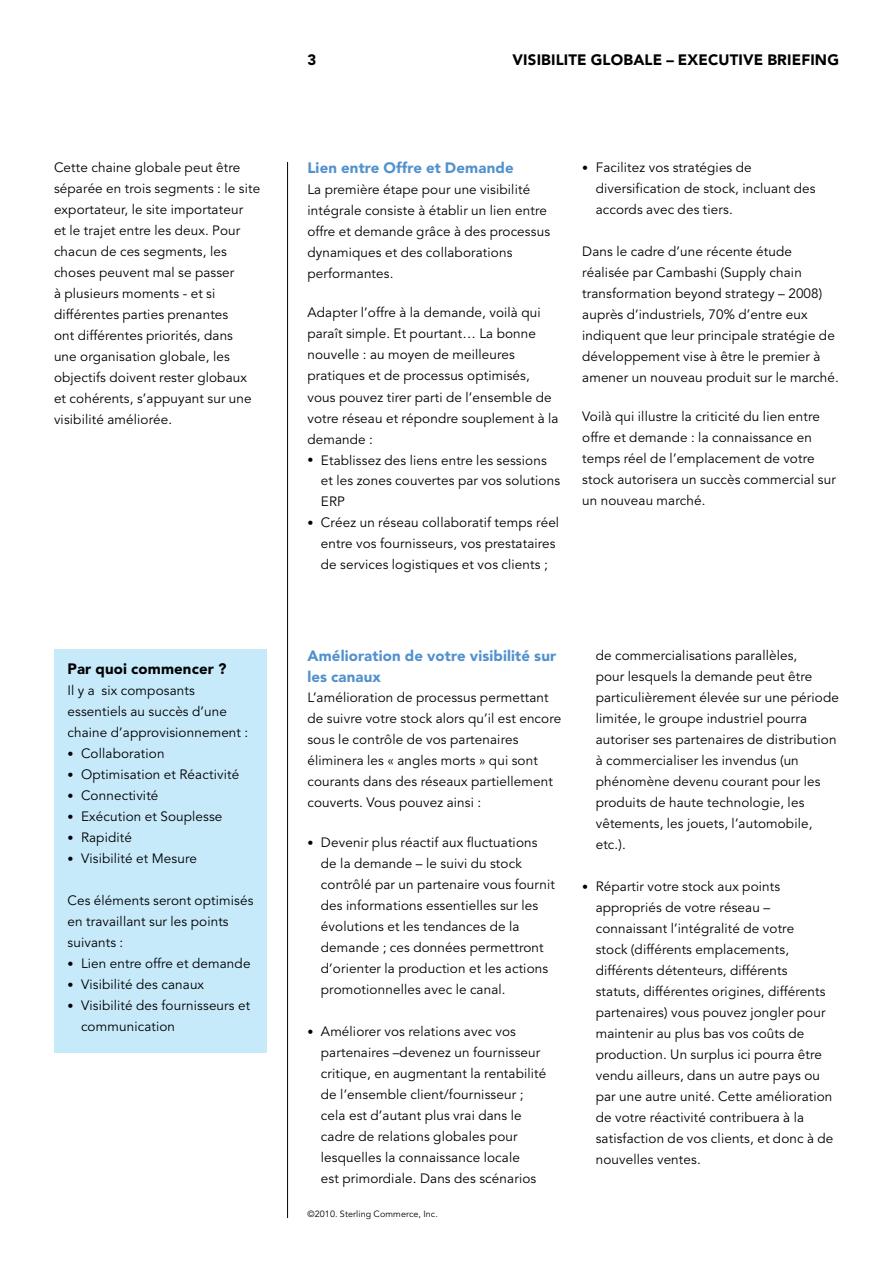
<style>
.page{position:relative;width:893px;height:1263px;background:#fff}
.page>*{position:absolute;margin:0;border:0;box-sizing:border-box;transform-origin:0 0}
.t1{font:900 15px/21px "Avenir";letter-spacing:.01em;color:#5191cd}
.t2{font:900 15px "Avenir";letter-spacing:.01em;color:#000}
.t3{font:13.5px/21px "Avenir";letter-spacing:.01em;color:#000}
.t4{font:9px "Avenir";letter-spacing:.01em;color:#000}
.s1{font-size:12px}
</style>
<div class="page">
<hr style="left:287px;top:162px;width:1px;height:1056px;background:#000">
<div style="left:54px;top:649px;width:213px;height:404px;background:#c7eafb"></div>
<p class="t3" style="left:54px;top:158px;width:208px">Cette chaine globale peut être séparée en trois segments : le site exportateur, le site importateur<br>et le trajet entre les deux. Pour chacun de ces segments, les choses peuvent mal se passer<br>à plusieurs moments - et si différentes parties prenantes<br>ont différentes priorités, dans<br>une organisation globale, les objectifs doivent rester globaux et cohérents, s’appuyant sur une visibilité améliorée.</p>
<p class="t2" style="left:68px;top:660px;width:160px">Par quoi commencer ?</p>
<p class="t3" style="left:68px;top:680px;width:182px">Il y a six composants essentiels au succès d’une chaine d’approvisionnement :</p>
<p class="t3" style="left:68px;top:744px;width:99px"><span class="s1">•</span> Collaboration</p>
<p class="t3" style="left:68px;top:764px;width:173px"><span class="s1">•</span> Optimisation et Réactivité</p>
<p class="t3" style="left:68px;top:785px;width:92px"><span class="s1">•</span> Connectivité</p>
<p class="t3" style="left:68px;top:806px;width:156px"><span class="s1">•</span> Exécution et Souplesse</p>
<p class="t3" style="left:68px;top:827px;width:66px"><span class="s1">•</span> Rapidité</p>
<p class="t3" style="left:68px;top:848px;width:131px"><span class="s1">•</span> Visibilité et Mesure</p>
<p class="t3" style="left:68px;top:890px;width:187px">Ces éléments seront optimisés en travaillant sur les points suivants :</p>
<p class="t3" style="left:68px;top:954px;width:185px"><span class="s1">•</span> Lien entre offre et demande</p>
<p class="t3" style="left:68px;top:974px;width:138px"><span class="s1">•</span> Visibilité des canaux</p>
<p class="t3" style="left:81px;top:995px;width:171px;text-indent:-14px"><span class="s1">•</span> Visibilité des fournisseurs et communication</p>
<p class="t2" style="left:307px;top:51px;width:10px">3</p>
<p class="t2" style="left:513px;top:51px;width:328px">VISIBILITE GLOBALE – EXECUTIVE BRIEFING</p>
<p class="t1" style="left:307px;top:158px;width:208px">Lien entre Offre et Demande</p>
<p class="t3" style="left:307px;top:180px;width:244px">La première étape pour une visibilité intégrale consiste à établir un lien entre offre et demande grâce à des processus dynamiques et des collaborations performantes.</p>
<p class="t3" style="left:307px;top:303px;width:253px">Adapter l’offre à la demande, voilà qui paraît simple. Et pourtant… La bonne nouvelle : au moyen de meilleures pratiques et de processus optimisés, vous pouvez tirer parti de l’ensemble de votre réseau et répondre souplement à la demande :</p>
<p class="t3" style="left:321px;top:450px;width:241px;text-indent:-14px"><span class="s1">•</span> Etablissez des liens entre les sessions et les zones couvertes par vos solutions<br>ERP</p>
<p class="t3" style="left:321px;top:513px;width:240px;text-indent:-14px"><span class="s1">•</span> Créez un réseau collaboratif temps réel entre vos fournisseurs, vos prestataires de services logistiques et vos clients ;</p>
<p class="t3" style="left:596px;top:158px;width:221px;text-indent:-14px"><span class="s1">•</span> Facilitez vos stratégies de diversification de stock, incluant des accords avec des tiers.</p>
<p class="t3" style="left:582px;top:242px;width:258px">Dans le cadre d’une récente étude réalisée par Cambashi (Supply chain transformation beyond strategy – 2008) auprès d’industriels, 70% d’entre eux indiquent que leur principale stratégie de développement vise à être le premier à amener un nouveau produit sur le marché.</p>
<p class="t3" style="left:582px;top:407px;width:255px">Voilà qui illustre la criticité du lien entre offre et demande : la connaissance en temps réel de l’emplacement de votre stock autorisera un succès commercial sur un nouveau marché.</p>
<p class="t1" style="left:307px;top:645px;width:250px">Amélioration de votre visibilité sur les canaux</p>
<p class="t3" style="left:307px;top:687px;width:255px">L’amélioration de processus permettant de suivre votre stock alors qu’il est encore sous le contrôle de vos partenaires éliminera les « angles morts » qui sont courants dans des réseaux partiellement couverts. Vous pouvez ainsi :</p>
<p class="t3" style="left:321px;top:832px;width:235px;text-indent:-14px"><span class="s1">•</span> Devenir plus réactif aux fluctuations de la demande – le suivi du stock contrôlé par un partenaire vous fournit des informations essentielles sur les évolutions et les tendances de la demande ; ces données permettront d’orienter la production et les actions promotionnelles avec le canal.</p>
<p class="t3" style="left:321px;top:1021px;width:227px;text-indent:-14px"><span class="s1">•</span> Améliorer vos relations avec vos partenaires –devenez un fournisseur critique, en augmentant la rentabilité de l’ensemble client/fournisseur ; cela est d’autant plus vrai dans le cadre de relations globales pour lesquelles la connaissance locale<br>est primordiale. Dans des scénarios</p>
<p class="t4" style="left:307px;top:1209px;width:132px">©2010. Sterling Commerce, Inc.</p>
<p class="t3" style="left:596px;top:645px;width:245px">de commercialisations parallèles,<br>pour lesquels la demande peut être particulièrement élevée sur une période limitée, le groupe industriel pourra autoriser ses partenaires de distribution à commercialiser les invendus (un phénomène devenu courant pour les produits de haute technologie, les vêtements, les jouets, l’automobile, etc.).</p>
<p class="t3" style="left:596px;top:876px;width:239px;text-indent:-14px"><span class="s1">•</span> Répartir votre stock aux points appropriés de votre réseau – connaissant l’intégralité de votre<br>stock (différents emplacements, différents détenteurs, différents statuts, différentes origines, différents partenaires) vous pouvez jongler pour maintenir au plus bas vos coûts de production. Un surplus ici pourra être vendu ailleurs, dans un autre pays ou par une autre unité. Cette amélioration de votre réactivité contribuera à la satisfaction de vos clients, et donc à de nouvelles ventes.</p>
</div>
